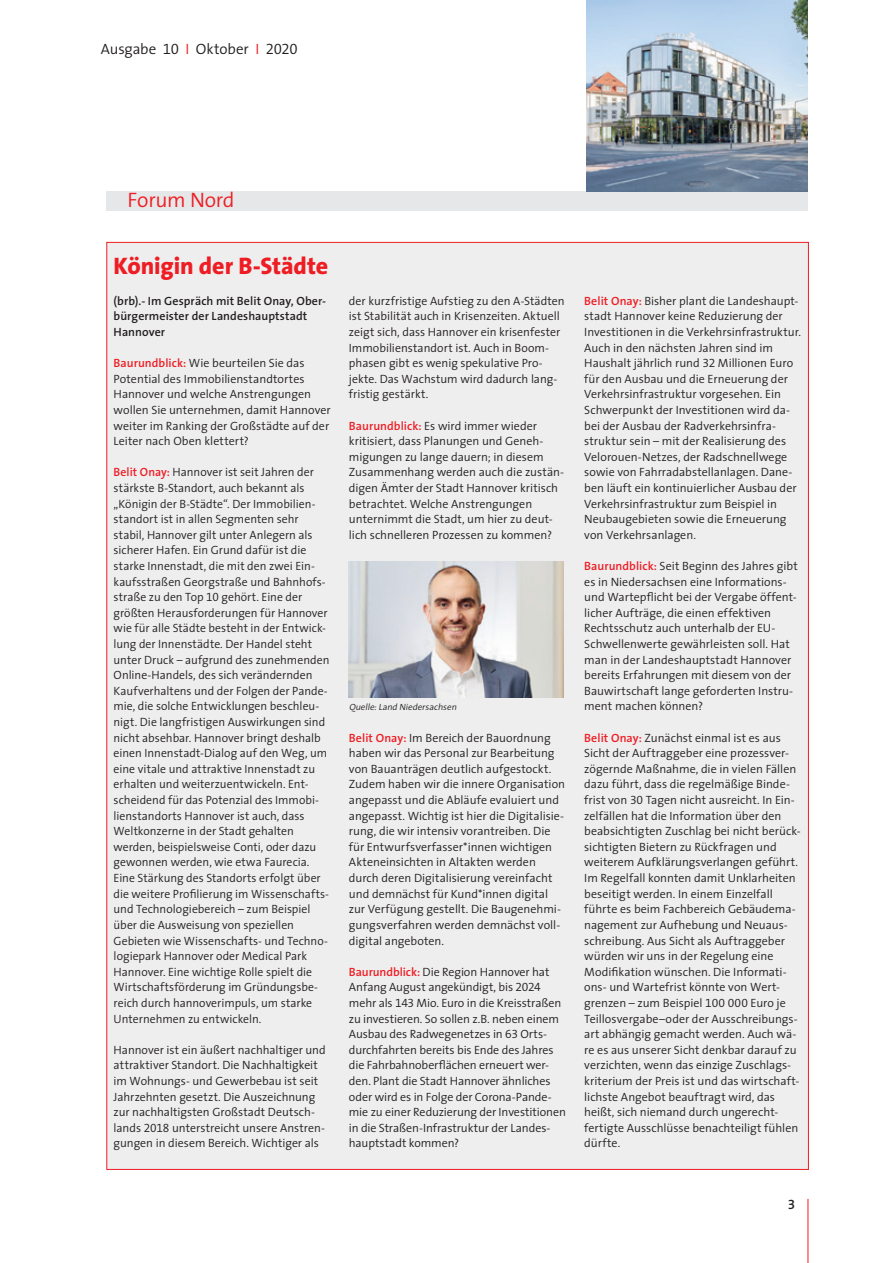
<style>
.page{position:relative;width:893px;height:1263px;background:#fff}
.page>*{position:absolute;margin:0;border:0;box-sizing:border-box;transform-origin:0 0}
.Überschrift{font:800 24px "LBS Thesis";letter-spacing:-.005em;color:#ee1d23}
.Subtitel{font:300 21px "LBS Thesis";letter-spacing:-.015em;color:#ee1d23}
.Zeile_links{font:300 15px "LBS Thesis";letter-spacing:-.015em;color:#231f20}
.t1{font:600 13.5px "LBS Thesis";color:#231f20}
.Fliesstext{font:300 12px/15.6px "LBS Thesis";color:#231f20}
.Fliesstext-2{font:600 12px/15.6px "LBS Thesis";letter-spacing:.01em;color:#231f20}
.Fortsetzung_Titel{font:italic 300 9px "LBS Thesis";color:#231f20}
.s1{color:#ee1d23}
.s2{font-weight:600;color:#ee1d23}
</style>
<div class="page">
<hr style="left:807px;top:1199px;width:1px;height:64px;background:#ee1d23">
<div style="left:106px;top:191px;width:702px;height:19px;background:#e6e7e9"></div>
<img style="left:587px;top:0;width:221px;height:191px">
<div style="left:107px;top:242px;width:701px;height:927px;background:#eeeeef"></div>
<img style="left:349px;top:561px;width:214px;height:136px">
<p class="Zeile_links" style="left:101px;top:36px;width:198px">Ausgabe 10 <span class="s1">I</span> Oktober <span class="s1">I</span> 2020</p>
<p class="Subtitel" style="left:128px;top:183px;width:109px">Forum Nord</p>
<p class="Überschrift" style="left:114px;top:245px;width:216px">Königin der B-Städte</p>
<p class="Fliesstext-2" style="left:114px;top:293px;width:214px">(brb).- Im Gespräch mit Belit Onay, Ober&shy;bürgermeister der Landeshauptstadt<br>Hannover</p>
<p class="Fliesstext" style="left:114px;top:355px;width:219px"><span class="s2">Baurundblick:</span> Wie beurteilen Sie das Potential des Immobilienstandtortes Hannover und welche Anstrengungen wollen Sie unternehmen, damit Hannover weiter im Ranking der Großstädte auf der Leiter nach Oben klettert?</p>
<p class="Fliesstext" style="left:114px;top:464px;width:217px"><span class="s2">Belit Onay:</span> Hannover ist seit Jahren der stärkste B-Standort, auch bekannt als „Königin der B-Städte“. Der Immobilien&shy;standort ist in allen Segmenten sehr stabil, Hannover gilt unter Anlegern als sicherer Hafen. Ein Grund dafür ist die starke Innenstadt, die mit den zwei Ein&shy;kaufsstraßen Georgstraße und Bahnhofs&shy;straße zu den Top 10 gehört. Eine der größten Herausforderungen für Hannover wie für alle Städte besteht in der Entwick&shy;lung der Innenstädte. Der Handel steht unter Druck – aufgrund des zunehmenden Online-Handels, des sich verändernden Kaufverhaltens und der Folgen der Pande&shy;mie, die solche Entwicklungen beschleu&shy;nigt. Die langfristigen Auswirkungen sind nicht absehbar. Hannover bringt deshalb einen Innenstadt-Dialog auf den Weg, um eine vitale und attraktive Innenstadt zu erhalten und weiterzuentwickeln. Ent&shy;scheidend für das Potenzial des Immobi&shy;lienstandorts Hannover ist auch, dass Weltkonzerne in der Stadt gehalten werden, beispielsweise Conti, oder dazu gewonnen werden, wie etwa Faurecia.<br>Eine Stärkung des Standorts erfolgt über die weitere Profilierung im Wissenschafts&shy;und Technologiebereich – zum Beispiel über die Ausweisung von speziellen Gebieten wie Wissenschafts- und Techno&shy;logiepark Hannover oder Medical Park Hannover. Eine wichtige Rolle spielt die Wirtschaftsförderung im Gründungsbe&shy;reich durch hannoverimpuls, um starke Unternehmen zu entwickeln.</p>
<p class="Fliesstext" style="left:114px;top:1041px;width:214px">Hannover ist ein äußert nachhaltiger und attraktiver Standort. Die Nachhaltigkeit im Wohnungs- und Gewerbebau ist seit Jahrzehnten gesetzt. Die Auszeichnung zur nachhaltigsten Großstadt Deutsch&shy;lands 2018 unterstreicht unsere Anstren&shy;gungen in diesem Bereich. Wichtiger als</p>
<p class="Fliesstext" style="left:349px;top:293px;width:217px">der kurzfristige Aufstieg zu den A-Städten ist Stabilität auch in Krisenzeiten. Aktuell zeigt sich, dass Hannover ein krisenfester Immobilienstandort ist. Auch in Boom&shy;phasen gibt es wenig spekulative Pro&shy;jekte. Das Wachstum wird dadurch lang&shy;fristig gestärkt.</p>
<p class="Fliesstext" style="left:349px;top:417px;width:217px"><span class="s2">Baurundblick:</span> Es wird immer wieder kritisiert, dass Planungen und Geneh&shy;migungen zu lange dauern; in diesem Zusammenhang werden auch die zustän&shy;digen Ämter der Stadt Hannover kritisch betrachtet. Welche Anstrengungen unternimmt die Stadt, um hier zu deut&shy;lich schnelleren Prozessen zu kommen?</p>
<p class="Fortsetzung_Titel" style="left:349px;top:700px;width:111px">Quelle:Land Niedersachsen</p>
<p class="Fliesstext" style="left:349px;top:729px;width:218px"><span class="s2">Belit Onay:</span> Im Bereich der Bauordnung haben wir das Personal zur Bearbeitung von Bauanträgen deutlich aufgestockt.<br>Zudem haben wir die innere Organisation angepasst und die Abläufe evaluiert und angepasst. Wichtig ist hier die Digitalisie&shy;rung, die wir intensiv vorantreiben. Die für Entwurfsverfasser*innen wichtigen Akteneinsichten in Altakten werden durch deren Digitalisierung vereinfacht und demnächst für Kund*innen digital zur Verfügung gestellt. Die Baugenehmi&shy;gungsverfahren werden demnächst voll&shy;digital angeboten.</p>
<p class="Fliesstext" style="left:349px;top:963px;width:219px"><span class="s2">Baurundblick:</span> Die Region Hannover hat Anfang August angekündigt, bis 2024 mehr als 143 Mio. Euro in die Kreisstraßen zu investieren. So sollen z.B. neben einem Ausbau des Radwegenetzes in 63 Orts&shy;durchfahrten bereits bis Ende des Jahres die Fahrbahnoberflächen erneuert wer&shy;den. Plant die Stadt Hannover ähnliches oder wird es in Folge der Corona-Pande&shy;mie zu einer Reduzierung der Investitionen in die Straßen-Infrastruktur der Landes&shy;hauptstadt kommen?</p>
<p class="Fliesstext" style="left:584px;top:293px;width:218px"><span class="s2">Belit Onay:</span> Bisher plant die Landeshaupt&shy;stadt Hannover keine Reduzierung der Investitionen in die Verkehrsinfrastruktur.<br>Auch in den nächsten Jahren sind im Haushalt jährlich rund 32 Millionen Euro für den Ausbau und die Erneuerung der Verkehrsinfrastruktur vorgesehen. Ein Schwerpunkt der Investitionen wird da&shy;bei der Ausbau der Radverkehrsinfra&shy;struktur sein – mit der Realisierung des Velorouen-Netzes, der Radschnellwege sowie von Fahrradabstellanlagen. Dane&shy;ben läuft ein kontinuierlicher Ausbau der Verkehrsinfrastruktur zum Beispiel in Neubaugebieten sowie die Erneuerung von Verkehrsanlagen.</p>
<p class="Fliesstext" style="left:584px;top:558px;width:215px"><span class="s2">Baurundblick:</span> Seit Beginn des Jahres gibt es in Niedersachsen eine Informations&shy;und Wartepflicht bei der Vergabe öffent&shy;licher Aufträge, die einen effektiven Rechtsschutz auch unterhalb der EU-Schwellenwerte gewährleisten soll. Hat man in der Landeshauptstadt Hannover bereits Erfahrungen mit diesem von der Bauwirtschaft lange geforderten Instru&shy;ment machen können?</p>
<p class="Fliesstext" style="left:584px;top:729px;width:218px"><span class="s2">Belit Onay:</span> Zunächst einmal ist es aus Sicht der Auftraggeber eine prozessver&shy;zögernde Maßnahme, die in vielen Fällen dazu führt, dass die regelmäßige Binde&shy;frist von 30 Tagen nicht ausreicht. In Ein&shy;zelfällen hat die Information über den beabsichtigten Zuschlag bei nicht berück&shy;sichtigten Bietern zu Rückfragen und weiterem Aufklärungsverlangen geführt.<br>Im Regelfall konnten damit Unklarheiten beseitigt werden. In einem Einzelfall führte es beim Fachbereich Gebäudema&shy;nagement zur Aufhebung und Neuaus&shy;schreibung. Aus Sicht als Auftraggeber würden wir uns in der Regelung eine Modifikation wünschen. Die Informati&shy;ons- und Wartefrist könnte von Wert&shy;grenzen – zum Beispiel 100 000 Euro je Teillosvergabe–oder der Ausschreibungs&shy;art abhängig gemacht werden. Auch wä&shy;re es aus unserer Sicht denkbar darauf zu verzichten, wenn das einzige Zuschlags&shy;kriterium der Preis ist und das wirtschaft&shy;lichste Angebot beauftragt wird, das heißt, sich niemand durch ungerecht&shy;fertigte Ausschlüsse benachteiligt fühlen dürfte.</p>
<p class="t1" style="left:788px;top:1193px;width:9px">3</p>
</div>
